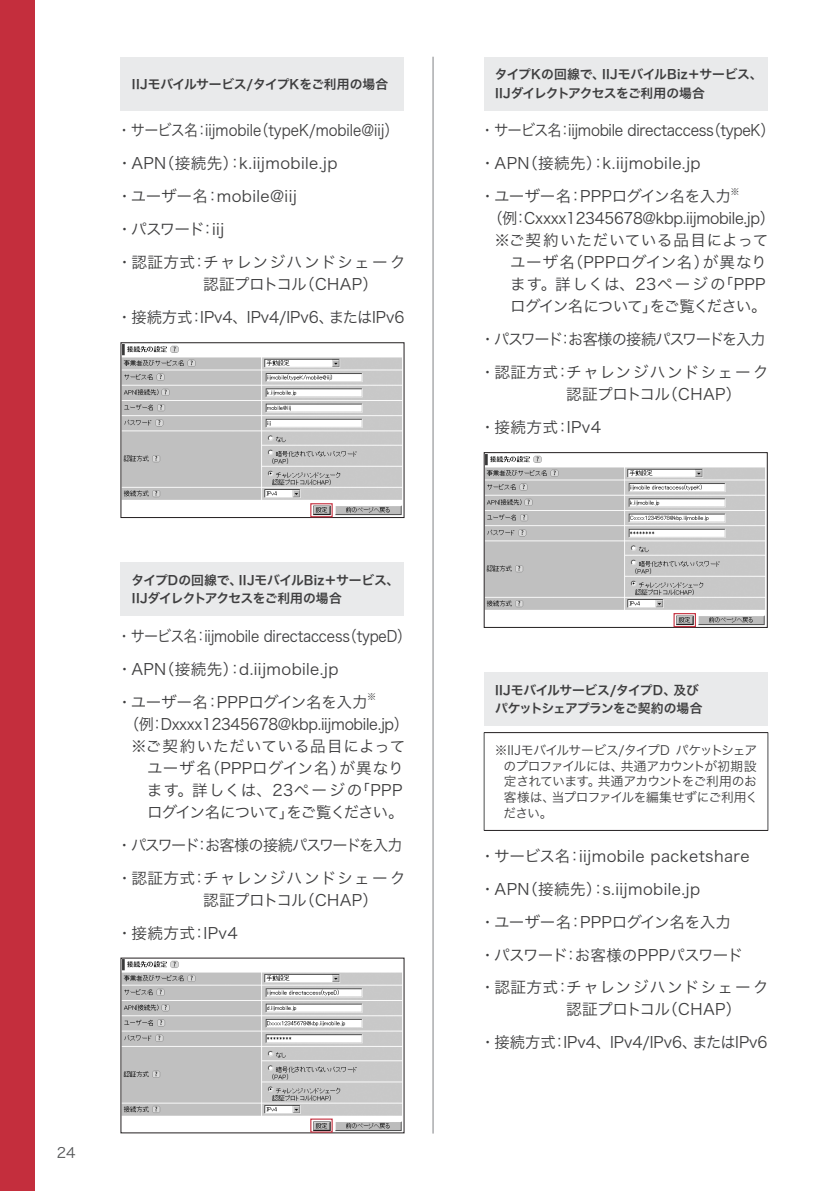
<style>
.page{position:relative;width:840px;height:1191px;background:#fff}
.page>*{position:absolute;margin:0;border:0;box-sizing:border-box;transform-origin:0 0}
.t1{font:15.6px/33px "Hira Kaku Pro W3";letter-spacing:.025em;color:#3e3e3f}
.t2{font:15.6px/33px "Hira Kaku Pro W3";letter-spacing:.025em;color:#3e3e3f;scale:.9 1}
.t3{font:15.6px/33px "Hira Kaku Pro W3";color:#3e3e3f}
.t4{font:15.6px/33px "Hira Kaku Pro W3";letter-spacing:-.02em;color:#3e3e3f}
.t5{font:15.6px/33px "Hira Kaku Pro W3";color:#3e3e3f;scale:.9 1}
.t6{font:15.6px/33px "Hira Kaku Pro W3";letter-spacing:-.02em;color:#3e3e3f;scale:.92 1}
.t7{font:15.6px "Hira Kaku Pro W3";letter-spacing:.045em;color:#3e3e3f}
.t8{font:15.6px "Hira Kaku Pro W3";letter-spacing:-.07em;color:#3e3e3f}
.t9{font:15.6px "Hira Kaku Pro W3";letter-spacing:-.02em;color:#3e3e3f;scale:.95 1}
.t10{font:15.6px "Hira Kaku Pro W3";letter-spacing:-.02em;color:#3e3e3f;scale:.96 1}
.t11{font:14.2px "Hira Kaku Pro W3";color:#545557}
.t12{font:12.8px/18.4px "Hira Kaku Pro W6";letter-spacing:-.01em;color:#3e3e3f}
.t13{font:12.8px/15.6px "Hira Kaku Pro W3";letter-spacing:-.055em;color:#3e3e3f}
.t14{font:12.8px/18.4px "Hira Kaku Pro W6";letter-spacing:-.03em;color:#3e3e3f}
.t15{font:9px "Hira Kaku Pro W3";color:#3e3e3f}
</style>
<div class="page">
<div style="left:0;top:0;width:34px;height:1191px;background:#c42e3d"></div>
<div style="left:120px;top:57px;width:284px;height:54px;background:#e9eaeb"></div>
<img style="left:122px;top:344px;width:280px;height:172px">
<div style="left:120px;top:342px;width:284px;height:176px;border:1px solid #231f20"></div>
<div style="left:310px;top:503px;width:22px;height:14px;border:1px solid #c42e3d"></div>
<div style="left:120px;top:562px;width:284px;height:54px;background:#e9eaeb"></div>
<img style="left:122px;top:959px;width:280px;height:172px">
<div style="left:483px;top:57px;width:284px;height:54px;background:#e9eaeb"></div>
<img style="left:485px;top:454px;width:280px;height:172px">
<div style="left:483px;top:452px;width:284px;height:176px;border:1px solid #231f20"></div>
<div style="left:673px;top:613px;width:22px;height:14px;border:1px solid #c42e3d"></div>
<div style="left:483px;top:672px;width:284px;height:54px;background:#e9eaeb"></div>
<hr style="left:483px;top:732px;width:284px;height:1px;background:#231f20">
<hr style="left:483px;top:830px;width:284px;height:1px;background:#231f20">
<hr style="left:483px;top:733px;width:1px;height:97px;background:#4b4c4d">
<hr style="left:767px;top:733px;width:1px;height:97px;background:#4b4c4d">
<hr style="left:432px;top:57px;width:1px;height:1076px;background:#808285">
<p class="t12" style="left:132px;top:74px;width:258px">IIJモバイルサービス/タイプKをご利用の場合</p>
<p class="t2" style="left:117px;top:113px;width:322px">・サービス名：iijmobile（typeK/mobile@iij）・APN（接続先）：k.iijmobile.jp<br>・ユーザー名：mobile@iij<br>・パスワード：iij<br>・認証方式：チャレンジハンドシェーク</p>
<p class="t3" style="left:117px;top:267px;width:289px;text-indent:86px">認証プロトコル（CHAP）<br>・接続方式：IPv4、IPv4/IPv6、またはIPv6</p>
<p class="t12" style="left:131px;top:570px;width:269px">タイプDの回線で、IIJモバイルBiz＋サービス、<br>IIJダイレクトアクセスをご利用の場合</p>
<p class="t5" style="left:117px;top:618px;width:328px">・サービス名：iijmobile directaccess（typeD）・APN（接続先）：d.iijmobile.jp<br>・ユーザー名：PPPログイン名を入力</p>
<p class="t15" style="left:367px;top:688px;width:11px">※</p>
<p class="t9" style="left:124px;top:710px;width:300px">（例：Dxxxx12345678@kbp.iijmobile.jp）</p>
<p class="t7" style="left:131px;top:732px;width:275px">※ご契約いただいている品目によって</p>
<p class="t1" style="left:147px;top:750px;width:258px">ユーザ名（PPPログイン名）が異なり</p>
<p class="t7" style="left:147px;top:776px;width:257px">ます。詳しくは、23ページの「PPP</p>
<p class="t8" style="left:147px;top:798px;width:258px">ログイン名について」をご覧ください。</p>
<p class="t4" style="left:117px;top:827px;width:290px">・パスワード：お客様の接続パスワードを入力・認証方式：チャレンジハンドシェーク</p>
<p class="t1" style="left:117px;top:882px;width:263px;text-indent:86px">認証プロトコル（CHAP）・接続方式：IPv4</p>
<p class="t11" style="left:57px;top:1140px;width:20px">24</p>
<p class="t12" style="left:494px;top:65px;width:269px">タイプKの回線で、IIJモバイルBiz＋サービス、<br>IIJダイレクトアクセスをご利用の場合</p>
<p class="t6" style="left:479px;top:113px;width:322px">・サービス名：iijmobile directaccess（typeK）・APN（接続先）：k.iijmobile.jp<br>・ユーザー名：PPPログイン名を入力</p>
<p class="t15" style="left:730px;top:183px;width:11px">※</p>
<p class="t10" style="left:487px;top:204px;width:300px">（例：Cxxxx12345678@kbp.iijmobile.jp）</p>
<p class="t7" style="left:494px;top:226px;width:275px">※ご契約いただいている品目によって</p>
<p class="t1" style="left:510px;top:245px;width:258px">ユーザ名（PPPログイン名）が異なり</p>
<p class="t7" style="left:509px;top:270px;width:257px">ます。詳しくは、23ページの「PPP</p>
<p class="t8" style="left:510px;top:292px;width:258px">ログイン名について」をご覧ください。</p>
<p class="t4" style="left:479px;top:322px;width:290px">・パスワード：お客様の接続パスワードを入力・認証方式：チャレンジハンドシェーク</p>
<p class="t1" style="left:479px;top:376px;width:263px;text-indent:86px">認証プロトコル（CHAP）・接続方式：IPv4</p>
<p class="t14" style="left:494px;top:680px;width:209px">IIJモバイルサービス/タイプD、及びパケットシェアプランをご契約の場合</p>
<p class="t13" style="left:503px;top:741px;width:256px;text-indent:-9px">※IIJモバイルサービス/タイプD パケットシェアのプロファイルには、共通アカウントが初期設定されています。共通アカウントをご利用のお客様は、当プロファイルを編集せずにご利用ください。</p>
<p class="t1" style="left:479px;top:838px;width:290px">・サービス名：iijmobile packetshare・APN（接続先）：s.iijmobile.jp<br>・ユーザー名：PPPログイン名を入力<br>・パスワード：お客様のPPPパスワード<br>・認証方式：チャレンジハンドシェーク</p>
<p class="t3" style="left:479px;top:992px;width:289px;text-indent:86px">認証プロトコル（CHAP）<br>・接続方式：IPv4、IPv4/IPv6、またはIPv6</p>
</div>
